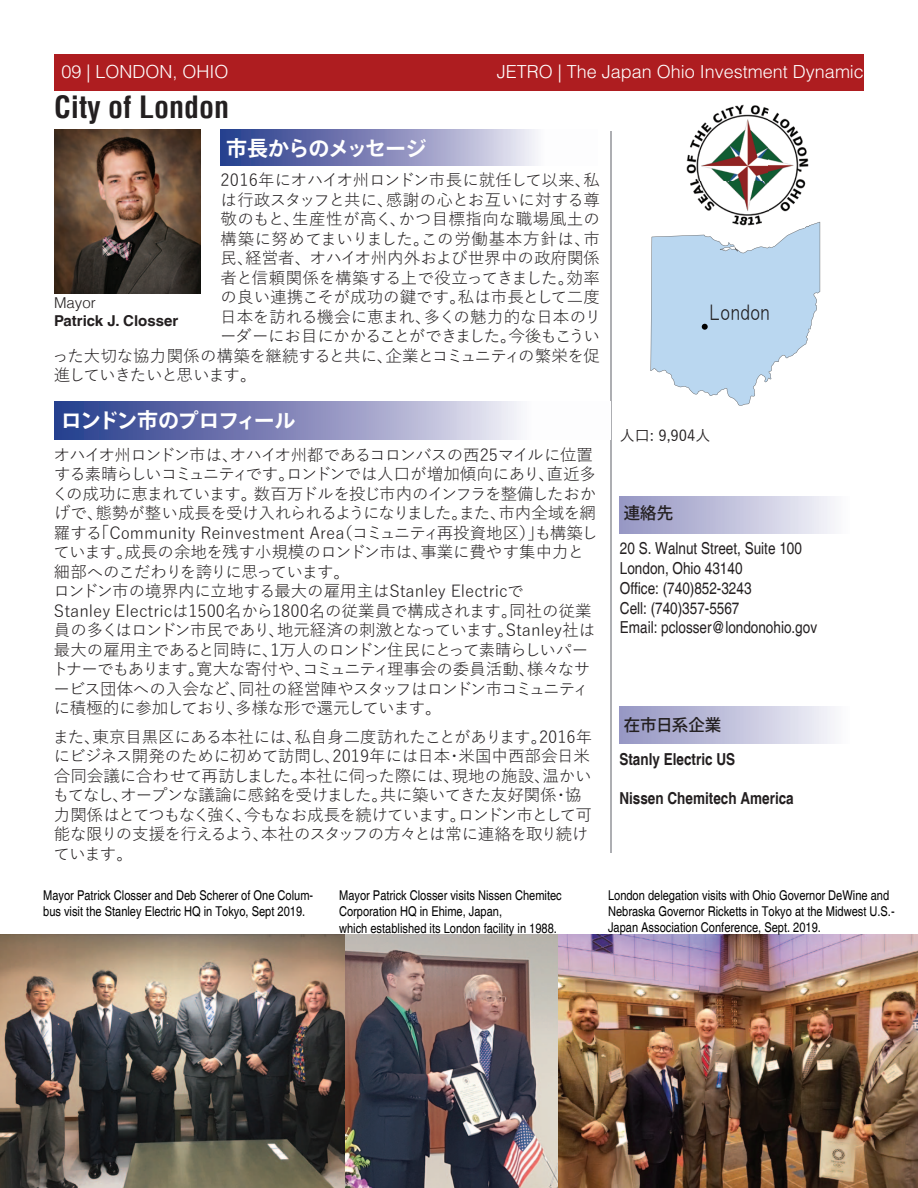
<style>
.page{position:relative;width:918px;height:1188px;background:#fff}
.page>*{position:absolute;margin:0;border:0;box-sizing:border-box;transform-origin:0 0}
.t1{font:700 condensed 30px "Helvetica LT";color:#231f20}
.t2{font:700 21px "Ryo Gothic Plus N";letter-spacing:-.055em;color:#fff}
.t3{font:20.1px "HGP Gothic M";color:#201d1e}
.t4{font:300 18px "Helvetica LT Std";color:#fff}
.t5{font:16.5px/19.5px "Yu Gothic";letter-spacing:-.02em;color:#231f20}
.t6{font:condensed 16.5px/19.8px "Helvetica";color:#231f20}
.t7{font:700 condensed 16.5px "Helvetica";color:#231f20}
.t8{font:16.5px "Yu Gothic";letter-spacing:-.06em;color:#231f20}
.t9{font:16.5px "Yu Gothic";letter-spacing:.025em;color:#231f20}
.t10{font:16.5px "Yu Gothic";letter-spacing:.035em;color:#231f20}
.t11{font:16.5px "Yu Gothic";color:#231f20}
.t12{font:16.5px "Yu Gothic";letter-spacing:.005em;color:#231f20}
.t13{font:16.5px "Yu Gothic";letter-spacing:-.07em;color:#231f20}
.t14{font:500 16.5px "Ryo Gothic Plus N";color:#231f20}
.t15{font:700 15px "Helvetica LT";color:#231f20}
.t16{font:500 15px "Yu Gothic";color:#231f20}
.t17{font:300 15px "Helvetica LT";color:#231f20}
.t18{font:condensed 13.5px/16.2px "Helvetica";color:#000}
</style>
<div class="page">
<img style="left:0;top:935px;width:346px;height:253px">
<img style="left:346px;top:935px;width:572px;height:253px">
<div style="left:54px;top:54px;width:810px;height:37px;background:#ae1d20"></div>
<hr style="left:610px;top:131px;width:2px;height:722px;background:#adaeb2">
<img style="left:54px;top:129px;width:147px;height:165px">
<img style="left:686px;top:104px;width:123px;height:118px">
<svg style="left:651px;top:222px;width:169px;height:184px"></svg>
<svg style="left:220px;top:129px;width:316px;height:36px;background:#858bbc"></svg>
<svg style="left:54px;top:402px;width:465px;height:37px;background:#858cbc"></svg>
<div style="left:619px;top:706px;width:268px;height:37px;background:linear-gradient(to right,#9394c2,#fff)"></div>
<div style="left:619px;top:497px;width:268px;height:37px;background:linear-gradient(to right,#9394c2,#fff)"></div>
<p class="t4" style="left:62px;top:60px;width:169px">09 | LONDON, OHIO</p>
<h1 class="t1" style="left:54px;top:88px;width:177px">City of London</h1>
<p class="t2" style="left:226px;top:134px;width:202px">市長からのメッセージ</p>
<p class="t4" style="left:497px;top:60px;width:369px">JETRO | The Japan Ohio Investment Dynamic</p>
<p class="t5" style="left:220px;top:168px;width:381px">2016年にオハイオ州ロンドン市長に就任して以来、私</p>
<p class="t5" style="left:220px;top:188px;width:381px">は行政スタッフと共に、感謝の心とお互いに対する尊</p>
<p class="t9" style="left:220px;top:204px;width:381px">敬のもと、生産性が高く、かつ目標指向な職場風土の</p>
<p class="t10" style="left:220px;top:224px;width:381px">構築に努めてまいりました。この労働基本方針は、市</p>
<p class="t11" style="left:220px;top:243px;width:381px">民、経営者、オハイオ州内外および世界中の政府関係</p>
<p class="t5" style="left:220px;top:266px;width:381px">者と信頼関係を構築する上で役立ってきました。効率</p>
<p class="t12" style="left:220px;top:282px;width:381px">の良い連携こそが成功の鍵です。私は市長として二度</p>
<p class="t5" style="left:220px;top:305px;width:383px">日本を訪れる機会に恵まれ、多くの魅力的な日本のリ</p>
<p class="t8" style="left:220px;top:321px;width:381px">ーダーにお目にかかることができました。今後もこうい</p>
<p class="t5" style="left:52px;top:344px;width:549px">った大切な協力関係の構築を継続すると共に、企業とコミュニティの繁栄を促</p>
<p class="t13" style="left:54px;top:360px;width:204px">進していきたいと思います。</p>
<p class="t17" style="left:54px;top:293px;width:43px">Mayor</p>
<p class="t15" style="left:54px;top:311px;width:126px">Patrick J. Closser</p>
<p class="t2" style="left:61px;top:407px;width:236px">ロンドン市のプロフィール</p>
<p class="t5" style="left:52px;top:443px;width:548px">オハイオ州ロンドン市は、オハイオ州都であるコロンバスの西25マイルに位置する素晴らしいコミュニティです。ロンドンでは人口が増加傾向にあり、直近多くの成功に恵まれています。数百万ドルを投じ市内のインフラを整備したおかげで、態勢が整い成長を受け入れられるようになりました。また、市内全域を網羅する「Community Reinvestment Area（コミュニティ再投資地区）」も構築しています。成長の余地を残す小規模のロンドン市は、事業に費やす集中力と細部へのこだわりを誇りに思っています。<br>ロンドン市の境界内に立地する最大の雇用主はStanley Electricで<br>Stanley Electricは1500名から1800名の従業員で構成されます。同社の従業員の多くはロンドン市民であり、地元経済の刺激となっています。Stanley社は最大の雇用主であると同時に、1万人のロンドン住民にとって素晴らしいパートナーでもあります。寛大な寄付や、コミュニティ理事会の委員活動、様々なサービス団体への入会など、同社の経営陣やスタッフはロンドン市コミュニティに積極的に参加しており、多様な形で還元しています。</p>
<p class="t5" style="left:53px;top:725px;width:541px">また、東京目黒区にある本社には、私自身二度訪れたことがあります。2016年にビジネス開発のために初めて訪問し、2019年には日本・米国中西部会日米合同会議に合わせて再訪しました。本社に伺った際には、現地の施設、温かいもてなし、オープンな議論に感銘を受けました。共に築いてきた友好関係・協力関係はとてつもなく強く、今もなお成長を続けています。ロンドン市として可能な限りの支援を行えるよう、本社のスタッフの方々とは常に連絡を取り続けています。</p>
<p class="t3" style="left:710px;top:303px;width:62px">London</p>
<p class="t16" style="left:620px;top:422px;width:92px">人口: 9,904人</p>
<p class="t14" style="left:624px;top:503px;width:51px">連絡先</p>
<p class="t6" style="left:620px;top:539px;width:199px">20 S. Walnut Street, Suite 100<br>London, Ohio 43140<br>Office: (740)852-3243<br>Cell: (740)357-5567<br>Email: pclosser@londonohio.gov</p>
<p class="t14" style="left:624px;top:715px;width:99px">在市日系企業</p>
<p class="t7" style="left:619px;top:749px;width:117px">Stanly Electric US</p>
<p class="t7" style="left:619px;top:789px;width:176px">Nissen Chemitech America</p>
<p class="t18" style="left:43px;top:887px;width:272px">Mayor Patrick Closser and Deb Scherer of One Colum&shy;bus visit the Stanley Electric HQ in Tokyo, Sept 2019.</p>
<p class="t18" style="left:608px;top:887px;width:288px">London delegation visits with Ohio Governor DeWine and<br>Nebraska Governor Ricketts in Tokyo at the Midwest U.S.-<br>Japan Association Conference, Sept. 2019.</p>
<p class="t18" style="left:339px;top:888px;width:224px">Mayor Patrick Closser visits Nissen Chemitec<br>Corporation HQ in Ehime, Japan,<br>which established its London facility in 1988.</p>
</div>
